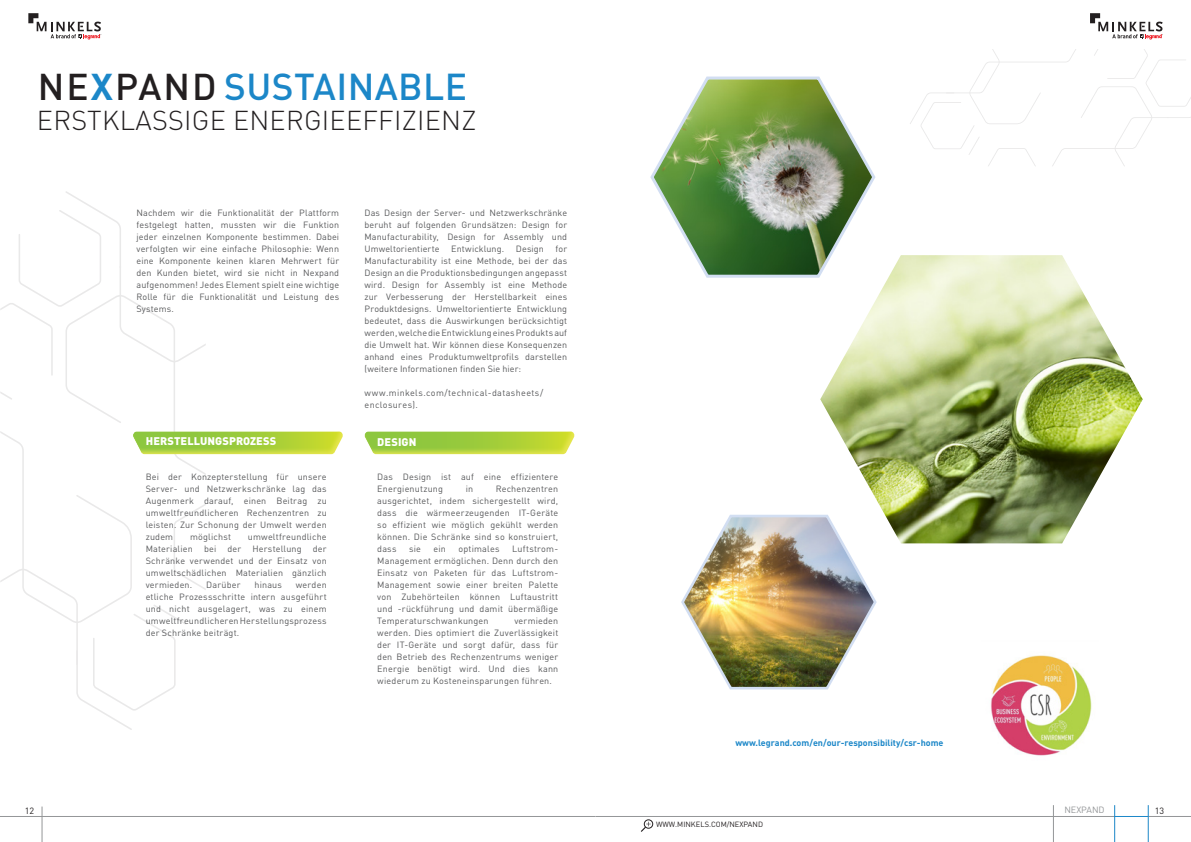
<style>
.page{position:relative;width:1191px;height:842px;background:#fff}
.page>*{position:absolute;margin:0;border:0;box-sizing:border-box;transform-origin:0 0}
.t1{font:500 37px "DIN Pro";letter-spacing:.01em;color:#1c87c8}
.t2{font:300 27px "DIN Pro";letter-spacing:.01em;color:#231f20}
.t3{font:900 11px "DIN Pro";letter-spacing:.01em;color:#fff}
.t4{font:9px/12px "DIN Pro";letter-spacing:.02em;color:#58595b;text-align:justify}
.t5{font:9px/12px "DIN Pro";letter-spacing:.04em;color:#58595b}
.t6{font:700 9px "DIN Pro";color:#1c87c8}
.t7{font:9px "DIN Pro";color:#949698}
.t8{font:9px "DIN Pro";color:#231f20}
.t9{font:7.5px "DIN Pro";color:#231f20}
.s1{font-size:36.8px;color:#231f20}
.s2{font-weight:700;font-size:36.8px}
</style>
<div class="page">
<hr style="left:42px;top:806px;width:1px;height:36px;background:#949698">
<hr style="left:0;top:816px;width:595px;height:1px;background:#949698">
<hr style="left:595px;top:816px;width:520px;height:1px;background:#949698">
<hr style="left:1114px;top:816px;width:34px;height:1px;background:#1c87c8">
<hr style="left:1148px;top:816px;width:43px;height:1px;background:#949698">
<hr style="left:1053px;top:805px;width:1px;height:37px;background:#949698">
<hr style="left:1148px;top:805px;width:1px;height:37px;background:#1c87c8">
<div style="left:644px;top:819px;width:9px;height:10px;border:1px solid #231f20;border-radius:50%"></div>
<svg style="left:641px;top:822px;width:9px;height:10px"></svg>
<hr style="left:1114px;top:805px;width:1px;height:37px;background:#1c87c8">
<svg style="left:1090px;top:13px;width:73px;height:27px"></svg>
<svg style="left:28px;top:13px;width:74px;height:27px"></svg>
<img style="left:650px;top:76px;width:226px;height:202px">
<img style="left:820px;top:255px;width:322px;height:288px">
<svg style="left:910px;top:49px;width:281px;height:117px"></svg>
<svg style="left:0;top:191px;width:206px;height:539px"></svg>
<svg style="left:131px;top:431px;width:212px;height:25px;background:#b4d657"></svg>
<svg style="left:364px;top:431px;width:210px;height:24px;background:#b1d44e"></svg>
<img style="left:681px;top:512px;width:197px;height:178px">
<img style="left:991px;top:655px;width:101px;height:101px">
<h1 class="t1" style="left:38px;top:56px;width:431px"><span class="s1">NE</span><span class="s2">X</span><span class="s1">PAND</span> SUSTAINABLE</h1>
<h2 class="t2" style="left:37px;top:99px;width:441px">ERSTKLASSIGE ENERGIEEFFIZIENZ</h2>
<p class="t4" style="left:137px;top:206px;width:204px">Nachdem wir die Funktionalität der Plattform festgelegt hatten, mussten wir die Funktion jeder einzelnen Komponente bestimmen. Dabei verfolgten wir eine einfache Philosophie: Wenn eine Komponente keinen klaren Mehrwert für den Kunden bietet, wird sie nicht in Nexpand aufgenommen! Jedes Element spielt eine wichtige Rolle für die Funktionalität und Leistung des Systems.</p>
<p class="t4" style="left:364px;top:206px;width:204px">Das Design der Server- und Netzwerkschränke beruht auf folgenden Grundsätzen: Design for Manufacturability, Design for Assembly und Umweltorientierte</p>
<p class="t4" style="left:364px;top:242px;width:204px;text-indent:191px">for Manufacturability ist eine Methode, bei der das Design an die Produktionsbedingungen angepasst wird. Design for Assembly ist eine Methode zur Verbesserung der Herstellbarkeit eines Produktdesigns. Umweltorientierte Entwicklung bedeutet, dass die Auswirkungen berücksichtigt werden, welche die Entwicklung eines Produkts auf die Umwelt hat. Wir können diese Konsequenzen anhand eines Produktumweltprofils darstellen (weitere Informationen finden Sie hier:</p>
<p class="t5" style="left:364px;top:386px;width:180px">www.minkels.com/technical-datasheets/ enclosures).</p>
<p class="t4" style="left:451px;top:242px;width:54px">Entwicklung.</p>
<p class="t4" style="left:516px;top:242px;width:30px">Design</p>
<p class="t3" style="left:146px;top:432px;width:132px">HERSTELLUNGSPROZESS</p>
<p class="t4" style="left:146px;top:470px;width:182px">Bei der Konzepterstellung für unsere Server- und Netzwerkschränke lag das Augenmerk darauf, einen Beitrag zu umweltfreundlicheren Rechenzentren zu leisten. Zur Schonung der Umwelt werden zudem</p>
<p class="t4" style="left:146px;top:530px;width:182px;text-indent:102px">umweltfreundliche Materialien bei der Herstellung der Schränke verwendet und der Einsatz von umweltschädlichen Materialien gänzlich vermieden.</p>
<p class="t4" style="left:190px;top:530px;width:43px">möglichst</p>
<p class="t4" style="left:206px;top:578px;width:36px">Darüber</p>
<p class="t4" style="left:254px;top:578px;width:29px">hinaus</p>
<p class="t4" style="left:146px;top:578px;width:182px;text-indent:150px">werden etliche Prozessschritte intern ausgeführt und nicht ausgelagert, was zu einem umweltfreundlicheren Herstellungsprozess der Schränke beiträgt.</p>
<p class="t3" style="left:377px;top:433px;width:41px">DESIGN</p>
<p class="t4" style="left:377px;top:470px;width:182px">Das Design ist auf eine effizientere<br>Energienutzung</p>
<p class="t4" style="left:466px;top:482px;width:9px">in</p>
<p class="t4" style="left:377px;top:482px;width:182px;text-indent:118px">Rechenzentren ausgerichtet, indem sichergestellt wird, dass die wärmeerzeugenden IT-Geräte so effizient wie möglich gekühlt werden können. Die Schränke sind so konstruiert, dass</p>
<p class="t4" style="left:377px;top:542px;width:182px;text-indent:135px">Luftstrom-Management ermöglichen. Denn durch den Einsatz von Paketen für das Luftstrom-Management sowie einer breiten Palette von Zubehörteilen können Luftaustritt und -rückführung und damit übermäßige Temperaturschwankungen</p>
<p class="t4" style="left:409px;top:542px;width:13px">sie</p>
<p class="t4" style="left:433px;top:542px;width:14px">ein</p>
<p class="t4" style="left:458px;top:542px;width:42px">optimales</p>
<p class="t4" style="left:377px;top:614px;width:182px;text-indent:137px">vermieden werden. Dies optimiert die Zuverlässigkeit der IT-Geräte und sorgt dafür, dass für den Betrieb des Rechenzentrums weniger Energie benötigt wird. Und dies kann wiederum zu Kosteneinsparungen führen.</p>
<p class="t6" style="left:735px;top:736px;width:210px">www.legrand.com/en/our-responsibility/csr-home</p>
<p class="t8" style="left:25px;top:803px;width:11px">12</p>
<p class="t7" style="left:1064px;top:803px;width:42px">NEXPAND</p>
<p class="t8" style="left:1154px;top:803px;width:11px">13</p>
<p class="t9" style="left:656px;top:818px;width:108px">WWW.MINKELS.COM/NEXPAND</p>
</div>
